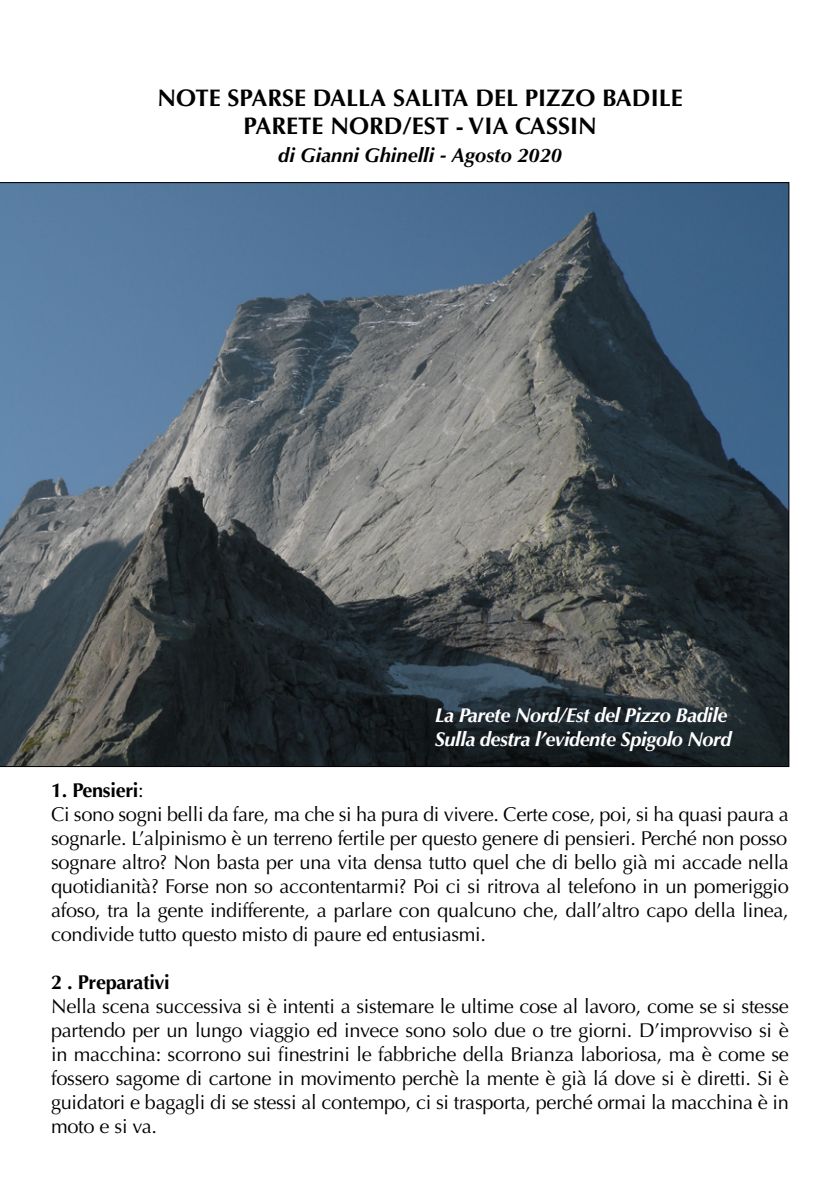
<style>
.page{position:relative;width:840px;height:1191px;background:#fff}
.page>*{position:absolute;margin:0;border:0;box-sizing:border-box;transform-origin:0 0}
.t1{font:700 24px/28px "Optima";color:#000;text-align:center}
.t2{font:20px/24px "Optima";letter-spacing:-.015em;color:#000}
.t3{font:italic 700 20px/24px "Optima";letter-spacing:-.025em;color:#fff}
.t4{font:italic 700 20px "Optima";color:#000}
.t5{font:700 20px "Optima";letter-spacing:-.015em;color:#000}
.s1{font-weight:700}
</style>
<div class="page">
<svg style="left:0;top:182px;width:789px;height:585px;background:#4b5a66"></svg>
<p class="t1" style="left:157px;top:84px;width:526px">NOTE SPARSE DALLA SALITA DEL PIZZO BADILE<br>PARETE NORD/EST - VIA CASSIN</p>
<p class="t4" style="left:278px;top:143px;width:285px">di Gianni Ghinelli - Agosto 2020</p>
<p class="t3" style="left:434px;top:703px;width:298px">La Parete Nord/Est del Pizzo Badile<br>Sulla destra l’evidente Spigolo Nord</p>
<p class="t2" style="left:51px;top:778px;width:739px"><span class="s1">1. Pensieri</span>:<br>Ci sono sogni belli da fare, ma che si ha pura di vivere. Certe cose, poi, si ha quasi paura a sognarle. L’alpinismo è un terreno fertile per questo genere di pensieri. Perché non posso sognare altro? Non basta per una vita densa tutto quel che di bello già mi accade nella quotidianità? Forse non so accontentarmi? Poi ci si ritrova al telefono in un pomeriggio afoso, tra la gente indifferente, a parlare con qualcuno che, dall’altro capo della linea, condivide tutto questo misto di paure ed entusiasmi.</p>
<p class="t5" style="left:51px;top:970px;width:120px">2 . Preparativi</p>
<p class="t2" style="left:51px;top:994px;width:739px;text-align:justify">Nella scena successiva si è intenti a sistemare le ultime cose al lavoro, come se si stesse partendo per un lungo viaggio ed invece sono solo due o tre giorni. D’improvviso si è in macchina: scorrono sui finestrini le fabbriche della Brianza laboriosa, ma è come se fossero sagome di cartone in movimento perchè la mente è già lá dove si è diretti. Si è guidatori e bagagli di se stessi al contempo, ci si trasporta, perché ormai la macchina è in moto e si va.</p>
</div>
